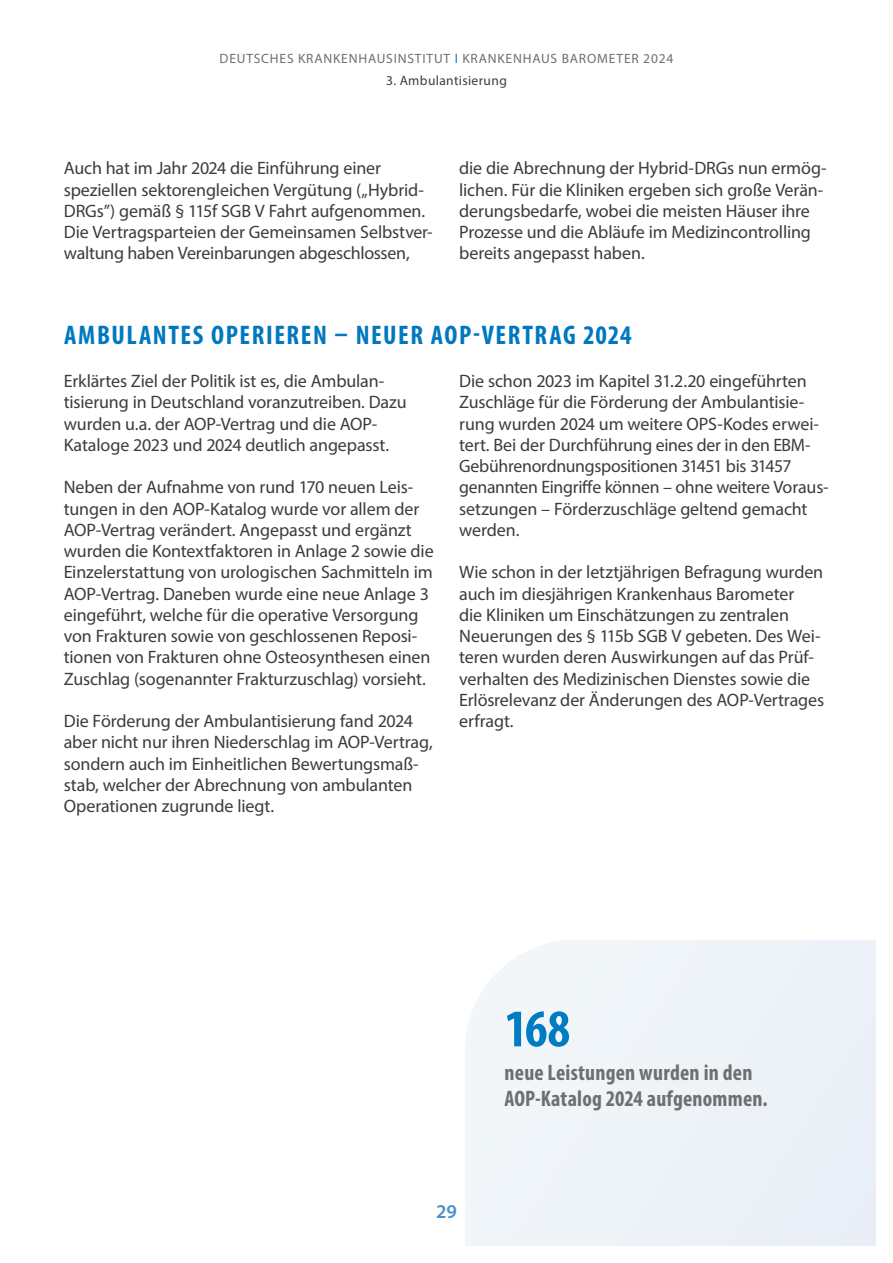
<style>
.page{position:relative;width:893px;height:1263px;background:#fff}
.page>*{position:absolute;margin:0;border:0;box-sizing:border-box;transform-origin:0 0}
.Kennzahl_Head{font:700 condensed 53.25px "Myriad Pro";color:#007dc2}
.Head_H2{font:700 condensed 27px "Myriad Pro";letter-spacing:.06em;color:#0078bf}
.Kennzahl_klein{font:700 condensed 22.5px/25.5px "Myriad Pro";letter-spacing:.01em;color:#706f6f}
.t1{font:600 19.5px "Myriad Pro";color:#4a8fcd}
.Fließtext_11_5_5mm{font:18px/21.3px "Myriad Pro";letter-spacing:-.01em;color:#3c3c3b}
.t2{font:13.5px "Myriad Pro";letter-spacing:.06em;color:#706f6f}
.Kolumne_Kapitel{font:13.5px "Myriad Pro";letter-spacing:.025em;color:#3c3c3b}
.s1{color:#0078bf}
</style>
<div class="page">
<div style="left:465px;top:940px;width:411px;height:306px;background:#eef3f8"></div>
<p class="t2" style="left:220px;top:50px;width:455px">DEUTSCHES KRANKENHAUSINSTITUT <span class="s1">I</span> KRANKENHAUS BAROMETER 2024</p>
<p class="Kolumne_Kapitel" style="left:386px;top:72px;width:122px">3. Ambulantisierung</p>
<p class="Fließtext_11_5_5mm" style="left:64px;top:157px;width:370px">Auch hat im Jahr 2024 die Einführung einer speziellen sektorengleichen Vergütung („Hybrid-DRGs”) gemäß § 115f SGB V Fahrt aufgenommen.<br>Die Vertragsparteien der Gemeinsamen Selbstver&shy;waltung haben Vereinbarungen abgeschlossen,</p>
<p class="Fließtext_11_5_5mm" style="left:459px;top:157px;width:369px">die die Abrechnung der Hybrid-DRGs nun ermög&shy;lichen. Für die Kliniken ergeben sich große Verän&shy;derungsbedarfe, wobei die meisten Häuser ihre Prozesse und die Abläufe im Medizincontrolling bereits angepasst haben.</p>
<p class="Head_H2" style="left:64px;top:319px;width:569px">AMBULANTES OPERIEREN – NEUER AOP-VERTRAG 2024</p>
<p class="Fließtext_11_5_5mm" style="left:64px;top:370px;width:344px">Erklärtes Ziel der Politik ist es, die Ambulan&shy;tisierung in Deutschland voranzutreiben. Dazu wurden u.a. der AOP-Vertrag und die AOP-Kataloge 2023 und 2024 deutlich angepasst.</p>
<p class="Fließtext_11_5_5mm" style="left:64px;top:476px;width:371px">Neben der Aufnahme von rund 170 neuen Leis&shy;tungen in den AOP-Katalog wurde vor allem der AOP-Vertrag verändert. Angepasst und ergänzt wurden die Kontextfaktoren in Anlage 2 sowie die Einzelerstattung von urologischen Sachmitteln im AOP-Vertrag. Daneben wurde eine neue Anlage 3 eingeführt, welche für die operative Versorgung von Frakturen sowie von geschlossenen Reposi&shy;tionen von Frakturen ohne Osteosynthesen einen Zuschlag (sogenannter Frakturzuschlag) vorsieht.</p>
<p class="Fließtext_11_5_5mm" style="left:64px;top:710px;width:370px">Die Förderung der Ambulantisierung fand 2024 aber nicht nur ihren Niederschlag im AOP-Vertrag, sondern auch im Einheitlichen Bewertungsmaß&shy;stab, welcher der Abrechnung von ambulanten Operationen zugrunde liegt.</p>
<p class="Fließtext_11_5_5mm" style="left:459px;top:370px;width:371px">Die schon 2023 im Kapitel 31.2.20 eingeführten Zuschläge für die Förderung der Ambulantisie&shy;rung wurden 2024 um weitere OPS-Kodes erwei&shy;tert. Bei der Durchführung eines der in den EBM-Gebührenordnungspositionen 31451 bis 31457 genannten Eingriffe können – ohne weitere Voraus&shy;setzungen – Förderzuschläge geltend gemacht werden.</p>
<p class="Fließtext_11_5_5mm" style="left:459px;top:561px;width:366px">Wie schon in der letztjährigen Befragung wurden auch im diesjährigen Krankenhaus Barometer<br>die Kliniken um Einschätzungen zu zentralen Neuerungen des § 115b SGB V gebeten. Des Wei&shy;teren wurden deren Auswirkungen auf das Prüf&shy;verhalten des Medizinischen Dienstes sowie die Erlösrelevanz der Änderungen des AOP-Vertrages erfragt.</p>
<p class="t1" style="left:436px;top:1199px;width:22px">29</p>
<p class="Kennzahl_Head" style="left:505px;top:995px;width:67px">168</p>
<p class="Kennzahl_klein" style="left:505px;top:1060px;width:265px">neue Leistungen wurden in den<br>AOP-Katalog 2024 aufgenommen.</p>
</div>
